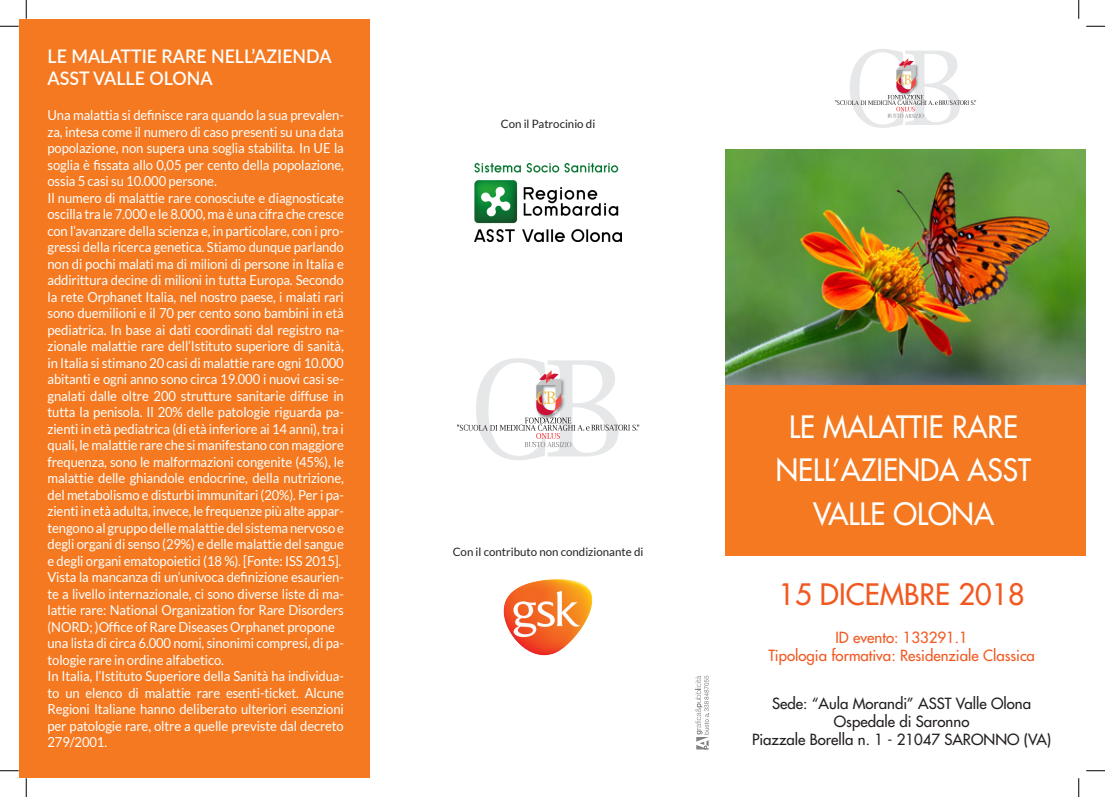
<style>
.page{position:relative;width:1105px;height:797px;background:#fff}
.page>*{position:absolute;margin:0;border:0;box-sizing:border-box;transform-origin:0 0}
.t1{font:30px "Futura";color:#fff;scale:.95 1}
.t2{font:28.75px "Futura";color:#f15921}
.t3{font:600 18.75px/22.5px "Lato";color:#fff;scale:.95 1}
.t4{font:15px "Futura";color:#231f20}
.t5{font:15px "Futura";color:#f15921}
.t6{font:13.75px/16.5px "Lato";letter-spacing:-.01em;color:#fff;text-align:justify;scale:.95 1}
.t7{font:11.5px "Lato";color:#231f20}
</style>
<div class="page">
<div style="left:19px;top:19px;width:351px;height:758px;background:#f47921"></div>
<svg style="left:835px;top:49px;width:141px;height:79px"></svg>
<svg style="left:457px;top:358px;width:182px;height:102px"></svg>
<svg style="left:695px;top:675px;width:14px;height:74px"></svg>
<div style="left:725px;top:383px;width:361px;height:172px;background:#f47921"></div>
<img style="left:475px;top:164px;width:146px;height:77px">
<img style="left:725px;top:150px;width:361px;height:234px">
<img style="left:503px;top:579px;width:90px;height:77px">
<svg style="left:0;top:25px;width:19px;height:2px"></svg>
<svg style="left:1086px;top:25px;width:19px;height:2px"></svg>
<svg style="left:0;top:770px;width:19px;height:1px"></svg>
<svg style="left:1086px;top:770px;width:19px;height:1px"></svg>
<svg style="left:25px;top:0;width:2px;height:19px"></svg>
<svg style="left:25px;top:778px;width:2px;height:19px"></svg>
<svg style="left:1078px;top:0;width:1px;height:19px"></svg>
<svg style="left:1078px;top:778px;width:1px;height:19px"></svg>
<p class="t3" style="left:48px;top:44px;width:301px">LE MALATTIE RARE NELL’AZIENDA<br>ASST VALLE OLONA</p>
<p class="t6" style="left:48px;top:107px;width:313px">Una malattia si definisce rara quando la sua prevalen&shy;za, intesa come il numero di caso presenti su una data popolazione, non supera una soglia stabilita. In UE la soglia è fissata allo 0,05 per cento della popolazione, ossia 5 casi su 10.000 persone.</p>
<p class="t6" style="left:48px;top:189px;width:313px">Il numero di malattie rare conosciute e diagnosticate oscilla tra le 7.000 e le 8.000, ma è una cifra che cresce con l’avanzare della scienza e, in particolare, con i pro&shy;gressi della ricerca genetica. Stiamo dunque parlando non di pochi malati ma di milioni di persone in Italia e addirittura decine di milioni in tutta Europa. Secondo la rete Orphanet Italia, nel nostro paese, i malati rari sono duemilioni e il 70 per cento sono bambini in età pediatrica. In base ai dati coordinati dal registro na&shy;zionale malattie rare dell’Istituto superiore di sanità, in Italia si stimano 20 casi di malattie rare ogni 10.000 abitanti e ogni anno sono circa 19.000 i nuovi casi se&shy;gnalati dalle oltre 200 strutture sanitarie diffuse in tutta la penisola. Il 20% delle patologie riguarda pa&shy;zienti in età pediatrica (di età inferiore ai 14 anni), tra i quali, le malattie rare che si manifestano con maggiore frequenza, sono le malformazioni congenite (45%), le malattie delle ghiandole endocrine, della nutrizione, del metabolismo e disturbi immunitari (20%). Per i pa&shy;zienti in età adulta, invece, le frequenze più alte appar&shy;tengono al gruppo delle malattie del sistema nervoso e degli organi di senso (29%) e delle malattie del sangue e degli organi ematopoietici (18 %). [Fonte: ISS 2015].</p>
<p class="t6" style="left:48px;top:569px;width:313px">Vista la mancanza di un’univoca definizione esaurien&shy;te a livello internazionale, ci sono diverse liste di ma&shy;lattie rare: National Organization for Rare Disorders (NORD; )Office of Rare Diseases Orphanet propone</p>
<p class="t6" style="left:48px;top:635px;width:313px">una lista di circa 6.000 nomi, sinonimi compresi, di pa&shy;tologie rare in ordine alfabetico.</p>
<p class="t6" style="left:48px;top:668px;width:313px">In Italia, l’Istituto Superiore della Sanità ha individua&shy;to un elenco di malattie rare esenti-ticket. Alcune Regioni Italiane hanno deliberato ulteriori esenzioni per patologie rare, oltre a quelle previste dal decreto 279/2001.</p>
<p class="t7" style="left:501px;top:117px;width:96px">Con il Patrocinio di</p>
<p class="t7" style="left:453px;top:545px;width:192px">Con il contributo non condizionante di</p>
<p class="t1" style="left:789px;top:407px;width:242px">LE MALATTIE RARE</p>
<p class="t1" style="left:776px;top:451px;width:270px">NELL’AZIENDA ASST</p>
<p class="t1" style="left:813px;top:494px;width:192px">VALLE OLONA</p>
<p class="t2" style="left:778px;top:575px;width:248px">15 DICEMBRE 2018</p>
<p class="t5" style="left:835px;top:627px;width:134px">ID evento: 133291.1</p>
<p class="t5" style="left:768px;top:645px;width:268px">Tipologia formativa: Residenziale Classica</p>
<p class="t4" style="left:772px;top:693px;width:260px">Sede: “Aula Morandi” ASST Valle Olona</p>
<p class="t4" style="left:834px;top:711px;width:137px">Ospedale di Saronno</p>
<p class="t4" style="left:752px;top:729px;width:301px">Piazzale Borella n. 1 - 21047 SARONNO (VA)</p>
</div>
